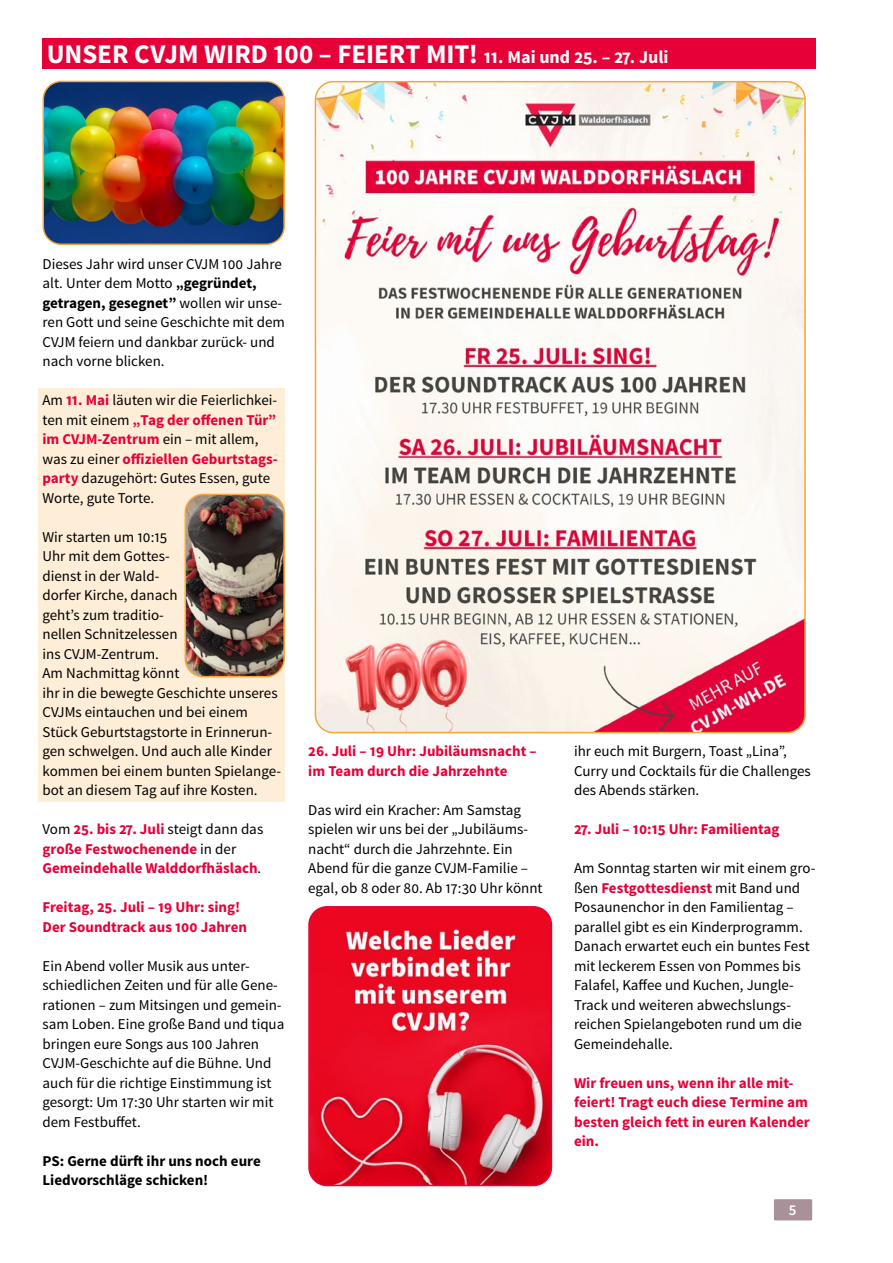
<style>
.page{position:relative;width:893px;height:1263px;background:#fff}
.page>*{position:absolute;margin:0;border:0;box-sizing:border-box;transform-origin:0 0}
.t1{font:700 27px "Source Sans Pro";color:#fff}
.t2{font:15px/19.5px "Source Sans Pro";color:#000}
.t3{font:700 15px/19.5px "Source Sans Pro";color:#e70038}
.t4{font:700 15px/19.5px "Source Sans Pro";color:#000}
.t5{font:600 15px "Source Sans Pro";color:#fff}
.s1{font-size:18px}
.s2{font-weight:700}
.s3{font-weight:700;color:#e70038}
.s4{font-weight:400;color:#000}
</style>
<div class="page">
<div style="left:774px;top:1199px;width:38px;height:21px;background:#aa9199"></div>
<div style="left:38px;top:388px;width:247px;height:413px;background:#feedd7"></div>
<div style="left:43px;top:38px;width:773px;height:31px;background:#e70038"></div>
<img style="left:185px;top:494px;width:99px;height:183px">
<div style="left:185px;top:494px;width:100px;height:183px;border:2px solid #f7a539;border-radius:18px"></div>
<img style="left:315px;top:82px;width:490px;height:651px">
<div style="left:315px;top:81px;width:491px;height:652px;border:2px solid #f7a539;border-radius:18px"></div>
<img style="left:311px;top:907px;width:240px;height:278px">
<div style="left:308px;top:906px;width:244px;height:280px;border:2px solid #e70038;border-radius:18px"></div>
<img style="left:43px;top:81px;width:241px;height:163px">
<div style="left:43px;top:81px;width:242px;height:164px;border:2px solid #f7a539;border-radius:18px"></div>
<h1 class="t1" style="left:47px;top:36px;width:623px">UNSER CVJM WIRD 100 – FEIERT MIT! <span class="s1">11. Mai und 25. – 27. Juli</span></h1>
<p class="t2" style="left:43px;top:254px;width:244px">Dieses Jahr wird unser CVJM 100 Jahre alt. Unter dem Motto <span class="s2">„gegründet, getragen, gesegnet”</span> wollen wir unse&shy;ren Gott und seine Geschichte mit dem CVJM feiern und dankbar zurück- und nach vorne blicken.</p>
<p class="t2" style="left:43px;top:391px;width:237px">Am <span class="s3">11. Mai</span> läuten wir die Feierlichkei&shy;ten mit einem <span class="s3">„Tag der offenen Tür” im CVJM-Zentrum</span> ein – mit allem, was zu einer <span class="s3">offiziellen Geburtstags&shy;party</span> dazugehört: Gutes Essen, gute Worte, gute Torte.</p>
<p class="t2" style="left:43px;top:527px;width:240px">Wir starten um 10:15<br>Uhr mit dem Gottes-<br>dienst in der Wald-<br>dorfer Kirche, danach<br>geht’s zum traditio-<br>nellen Schnitzelessen<br>ins CVJM-Zentrum.<br>Am Nachmittag könnt<br>ihr in die bewegte Geschichte unseres<br>CVJMs eintauchen und bei einem<br>Stück Geburtstagstorte in Erinnerun&shy;gen schwelgen. Und auch alle Kinder kommen bei einem bunten Spielange&shy;bot an diesem Tag auf ihre Kosten.</p>
<p class="t3" style="left:43px;top:820px;width:222px"><span class="s4">Vom</span> 25. bis 27. Juli <span class="s4">steigt dann das </span>große Festwochenende <span class="s4">in der<br></span>Gemeindehalle Walddorfhäslach<span class="s4">.</span></p>
<p class="t3" style="left:43px;top:898px;width:206px">Freitag, 25. Juli – 19 Uhr: sing!<br>Der Soundtrack aus 100 Jahren</p>
<p class="t2" style="left:43px;top:956px;width:243px">Ein Abend voller Musik aus unter&shy;schiedlichen Zeiten und für alle Gene&shy;rationen – zum Mitsingen und gemein&shy;sam Loben. Eine große Band und tiqua bringen eure Songs aus 100 Jahren CVJM-Geschichte auf die Bühne. Und auch für die richtige Einstimmung ist gesorgt: Um 17:30 Uhr starten wir mit dem Festbuffet.</p>
<p class="t4" style="left:43px;top:1151px;width:220px">PS: Gerne dürft ihr uns noch eure<br>Liedvorschläge schicken!</p>
<p class="t3" style="left:308px;top:742px;width:230px">26. Juli – 19 Uhr: Jubiläumsnacht – im Team durch die Jahrzehnte</p>
<p class="t2" style="left:308px;top:800px;width:236px">Das wird ein Kracher: Am Samstag spielen wir uns bei der „Jubiläums&shy;nacht“ durch die Jahrzehnte. Ein Abend für die ganze CVJM-Familie – egal, ob 8 oder 80. Ab 17:30 Uhr könnt</p>
<p class="t2" style="left:574px;top:742px;width:238px">ihr euch mit Burgern, Toast „Lina”,<br>Curry und Cocktails für die Challenges des Abends stärken.</p>
<p class="t3" style="left:574px;top:820px;width:207px">27. Juli – 10:15 Uhr: Familientag</p>
<p class="t2" style="left:574px;top:859px;width:243px">Am Sonntag starten wir mit einem gro&shy;ßen <span class="s3">Festgottesdienst</span> mit Band und Posaunenchor in den Familientag – parallel gibt es ein Kinderprogramm.<br>Danach erwartet euch ein buntes Fest mit leckerem Essen von Pommes bis Falafel, Kaffee und Kuchen, Jungle-Track und weiteren abwechslungs&shy;reichen Spielangeboten rund um die Gemeindehalle.</p>
<p class="t3" style="left:574px;top:1073px;width:237px">Wir freuen uns, wenn ihr alle mit&shy;feiert! Tragt euch diese Termine am besten gleich fett in euren Kalender ein.</p>
<p class="t5" style="left:789px;top:1200px;width:9px">5</p>
</div>
